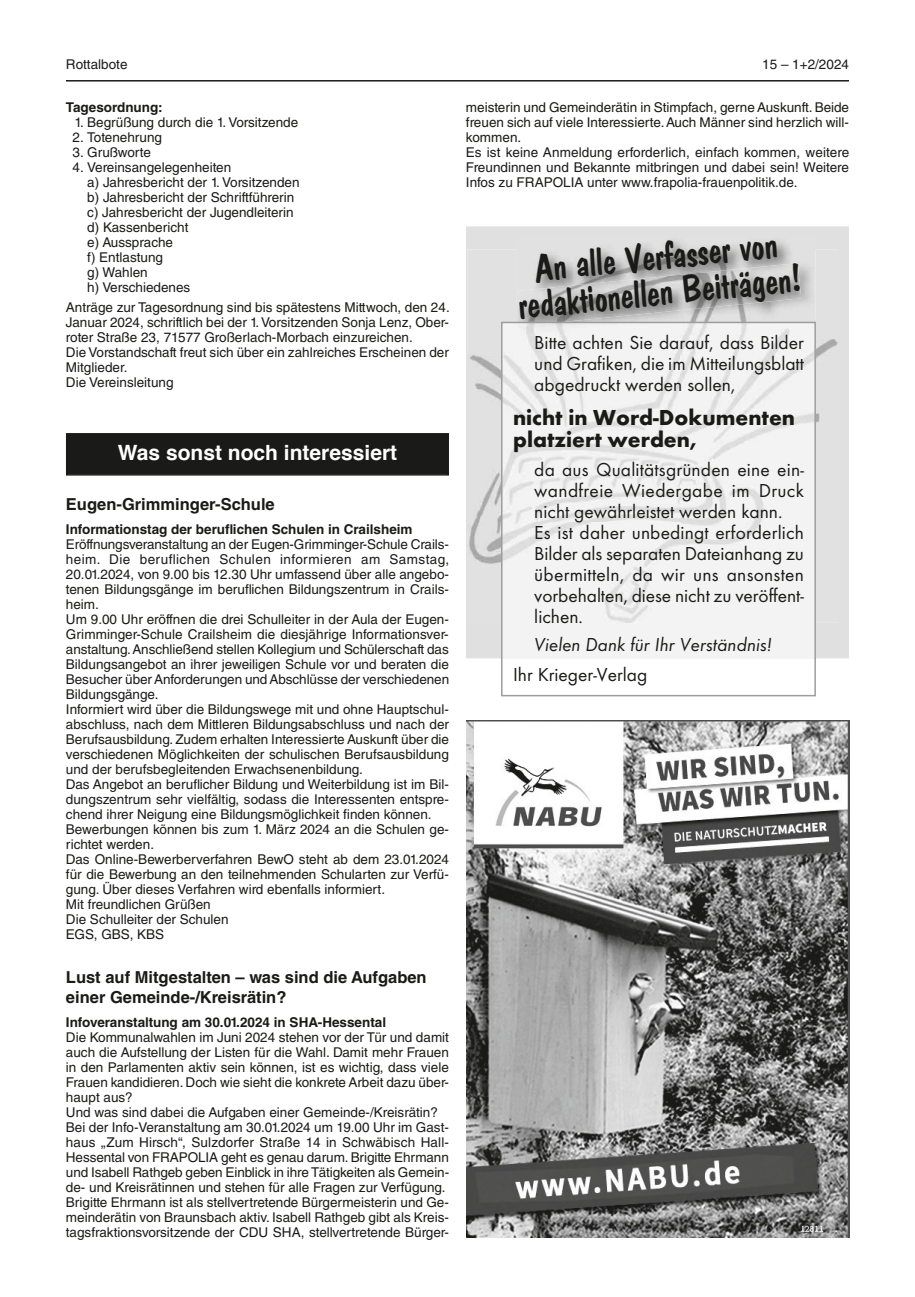
<style>
.page{position:relative;width:915px;height:1297px;background:#fff}
.page>*{position:absolute;margin:0;border:0;box-sizing:border-box;transform-origin:0 0}
.t1{font:37.5px/35.8px "Dom Casual D";color:#1a1a18;text-align:center}
.t2{font:700 22.5px/21.8px "Futura T";color:#1a1a18}
.t3{font:700 21px "Helvetica";color:#fff}
.t4{font:19.5px/21px "Futura T";color:#1a1a18;text-align:justify}
.t5{font:italic 19.5px "Futura T";color:#1a1a18}
.t6{font:700 16.5px/19.5px "Helvetica LT Std";color:#1a1a18}
.t7{font:13.5px/15px "Helvetica LT Std";color:#1a1a18}
.t8{font:700 13.5px "Helvetica LT Std";color:#1a1a18}
</style>
<div class="page">
<hr style="left:66px;top:80px;width:782px;height:2px;background:#1a1a18">
<div style="left:67px;top:435px;width:380px;height:39px;background:#1a1a18"></div>
<div style="left:66px;top:433px;width:383px;height:43px;border:2px solid #1a1a18"></div>
<div style="left:466px;top:226px;width:382px;height:432px;background:#e0e0e0"></div>
<div style="left:467px;top:249px;width:49px;height:107px;background:#e1e1e1"></div>
<img style="left:815px;top:249px;width:22px;height:374px">
<img style="left:467px;top:356px;width:34px;height:267px">
<img style="left:516px;top:237px;width:299px;height:85px">
<img style="left:518px;top:263px;width:283px;height:59px">
<div style="left:501px;top:623px;width:313px;height:35px;background:#f3f3f3"></div>
<img style="left:504px;top:325px;width:176px;height:298px">
<img style="left:680px;top:335px;width:132px;height:288px">
<img style="left:516px;top:325px;width:296px;height:10px">
<img style="left:521px;top:325px;width:37px;height:1px">
<div style="left:501px;top:322px;width:314px;height:374px;border:2px solid #9c9d9d"></div>
<img style="left:466px;top:721px;width:382px;height:516px">
<p class="t7" style="left:66px;top:57px;width:63px">Rottalbote</p>
<p class="t7" style="left:762px;top:57px;width:88px">15 – 1+2/2024</p>
<p class="t8" style="left:66px;top:99px;width:98px">Tagesordnung:</p>
<p class="t7" style="left:74px;top:114px;width:225px">1. Begrüßung durch die 1. Vorsitzende</p>
<p class="t7" style="left:72px;top:129px;width:91px">2. Totenehrung</p>
<p class="t7" style="left:72px;top:144px;width:80px">3. Grußworte</p>
<p class="t7" style="left:87px;top:159px;width:214px;text-indent:-15px">4. Vereinsangelegenheiten<br>a) Jahresbericht der 1. Vorsitzenden b) Jahresbericht der Schriftführerin c) Jahresbericht der Jugendleiterin d) Kassenbericht<br>e) Aussprache<br>f) Entlastung<br>g) Wahlen<br>h) Verschiedenes</p>
<p class="t7" style="left:66px;top:299px;width:385px">Anträge zur Tagesordnung sind bis spätestens Mittwoch, den 24.<br>Januar 2024, schriftlich bei der 1. Vorsitzenden Sonja Lenz, Ober&shy;roter Straße 23, 71577 Großerlach-Morbach einzureichen.<br>Die Vorstandschaft freut sich über ein zahlreiches Erscheinen der Mitglieder.<br>Die Vereinsleitung</p>
<p class="t7" style="left:466px;top:99px;width:384px">meisterin und Gemeinderätin in Stimpfach, gerne Auskunft. Beide freuen sich auf viele Interessierte. Auch Männer sind herzlich will&shy;kommen.<br>Es ist keine Anmeldung erforderlich, einfach kommen, weitere Freundinnen und Bekannte mitbringen und dabei sein! Weitere Infos zu FRAPOLIA unter www.frapolia-frauenpolitik.de.</p>
<h1 class="t1" style="left:512px;top:254px;width:285px;rotate:-6deg">An alle Verfasser von redaktionellen Beiträgen!</h1>
<h3 class="t4" style="left:534px;top:331px;width:271px">Bitte achten Sie darauf, dass Bilder und Grafiken, die im Mitteilungsblatt abgedruckt werden sollen,</h3>
<h2 class="t2" style="left:513px;top:407px;width:283px">nicht in Word-Dokumenten platziert werden,</h2>
<p class="t4" style="left:534px;top:459px;width:271px;text-align:left">da aus Qualitätsgründen eine ein&shy;wandfreie Wiedergabe im Druck nicht gewährleistet werden kann.<br>Es ist daher unbedingt erforderlich<br>Bilder als separaten Dateianhang zu übermitteln, da wir uns ansonsten vorbehalten, diese nicht zu veröffent&shy;lichen.</p>
<h3 class="t5" style="left:534px;top:633px;width:239px">Vielen Dank für Ihr Verständnis!</h3>
<h3 class="t4" style="left:513px;top:664px;width:136px">Ihr Krieger-Verlag</h3>
<h3 class="t3" style="left:118px;top:436px;width:281px">Was sonst noch interessiert</h3>
<p class="t6" style="left:66px;top:494px;width:210px">Eugen-Grimminger-Schule</p>
<p class="t8" style="left:66px;top:521px;width:348px">Informationstag der beruflichen Schulen in Crailsheim</p>
<p class="t7" style="left:66px;top:537px;width:384px">Eröffnungsveranstaltung an der Eugen-Grimminger-Schule Crails&shy;heim. Die beruflichen Schulen informieren am Samstag, 20.01.2024, von 9.00 bis 12.30 Uhr umfassend über alle angebo&shy;tenen Bildungsgänge im beruflichen Bildungszentrum in Crails&shy;heim.<br>Um 9.00 Uhr eröffnen die drei Schulleiter in der Aula der Eugen-Grimminger-Schule Crailsheim die diesjährige Informationsver&shy;anstaltung. Anschließend stellen Kollegium und Schülerschaft das Bildungsangebot an ihrer jeweiligen Schule vor und beraten die Besucher über Anforderungen und Abschlüsse der verschiedenen Bildungsgänge.<br>Informiert wird über die Bildungswege mit und ohne Hauptschul&shy;abschluss, nach dem Mittleren Bildungsabschluss und nach der Berufsausbildung. Zudem erhalten Interessierte Auskunft über die verschiedenen Möglichkeiten der schulischen Berufsausbildung und der berufsbegleitenden Erwachsenenbildung.<br>Das Angebot an beruflicher Bildung und Weiterbildung ist im Bil&shy;dungszentrum sehr vielfältig, sodass die Interessenten entspre&shy;chend ihrer Neigung eine Bildungsmöglichkeit finden können.<br>Bewerbungen können bis zum 1. März 2024 an die Schulen ge&shy;richtet werden.<br>Das Online-Bewerberverfahren BewO steht ab dem 23.01.2024 für die Bewerbung an den teilnehmenden Schularten zur Verfü&shy;gung. Über dieses Verfahren wird ebenfalls informiert.<br>Mit freundlichen Grüßen<br>Die Schulleiter der Schulen<br>EGS, GBS, KBS</p>
<p class="t6" style="left:66px;top:967px;width:362px">Lust auf Mitgestalten – was sind die Aufgaben einer Gemeinde-/Kreisrätin?</p>
<p class="t8" style="left:66px;top:1014px;width:321px">Infoveranstaltung am 30.01.2024 in SHA-Hessental</p>
<p class="t7" style="left:66px;top:1030px;width:384px">Die Kommunalwahlen im Juni 2024 stehen vor der Tür und damit auch die Aufstellung der Listen für die Wahl. Damit mehr Frauen in den Parlamenten aktiv sein können, ist es wichtig, dass viele Frauen kandidieren. Doch wie sieht die konkrete Arbeit dazu über&shy;haupt aus?<br>Und was sind dabei die Aufgaben einer Gemeinde-/Kreisrätin?<br>Bei der Info-Veranstaltung am 30.01.2024 um 19.00 Uhr im Gast&shy;haus „Zum Hirsch“, Sulzdorfer Straße 14 in Schwäbisch Hall-Hessental von FRAPOLIA geht es genau darum. Brigitte Ehrmann und Isabell Rathgeb geben Einblick in ihre Tätigkeiten als Gemein&shy;de- und Kreisrätinnen und stehen für alle Fragen zur Verfügung.<br>Brigitte Ehrmann ist als stellvertretende Bürgermeisterin und Ge&shy;meinderätin von Braunsbach aktiv. Isabell Rathgeb gibt als Kreis&shy;tagsfraktionsvorsitzende der CDU SHA, stellvertretende Bürger-</p>
</div>
